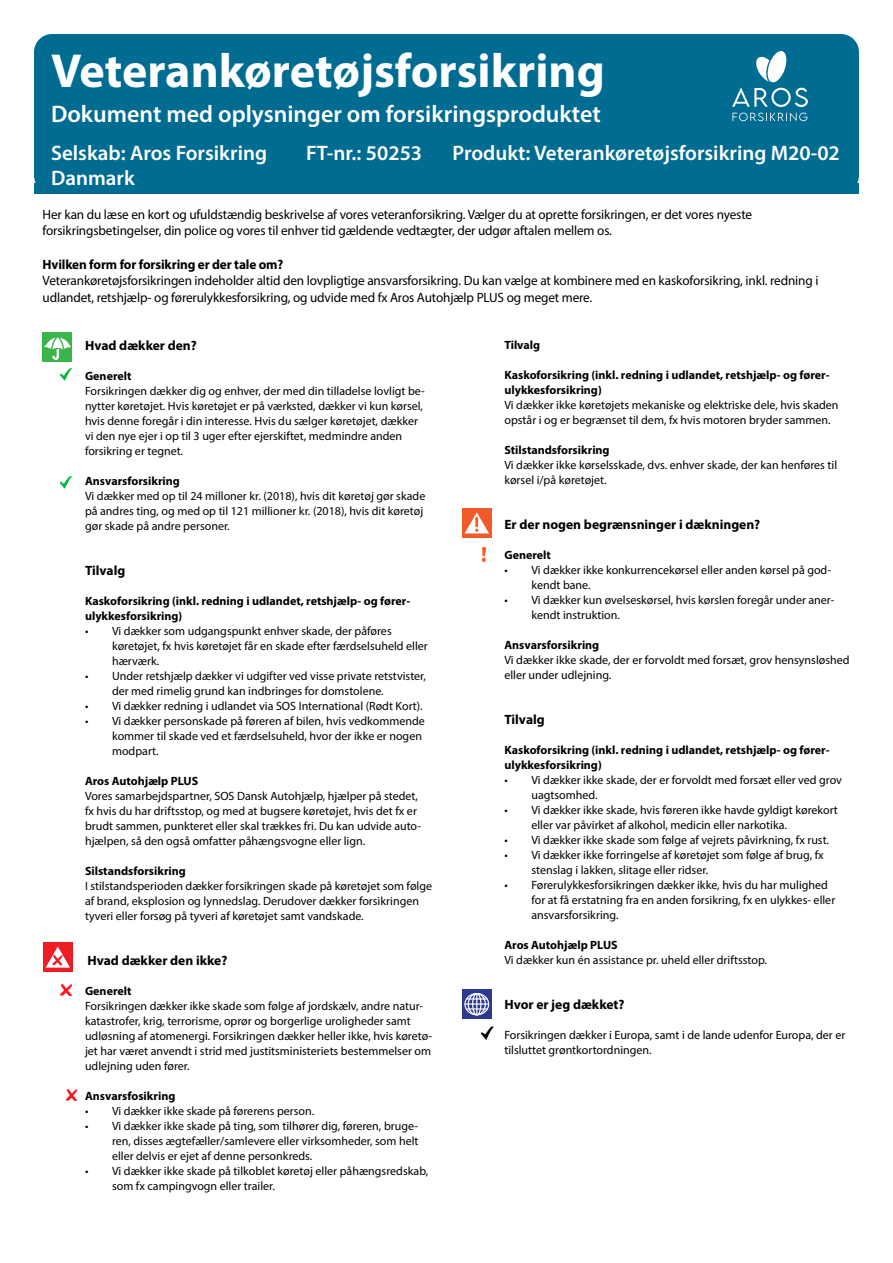
<style>
.page{position:relative;width:893px;height:1263px;background:#fff}
.page>*{position:absolute;margin:0;border:0;box-sizing:border-box;transform-origin:0 0}
.t1{font:700 48px "Myriad Pro";color:#fff}
.t2{font:600 24px "Myriad Pro";color:#fff}
.t3{font:600 21px "Myriad Pro";color:#fff}
.t4{font:13.5px/16.5px "Myriad Pro";letter-spacing:-.01em;color:#000}
.t5{font:700 13.5px "Myriad Pro";color:#000}
.t6{font:12px/15px "Myriad Pro";color:#000}
.t7{font:700 12px/15px "Myriad Pro";color:#000}
</style>
<div class="page">
<div style="left:34px;top:34px;width:825px;height:159px;background:#006c92;border-radius:18px"></div>
<div style="left:43px;top:332px;width:29px;height:29px;background:#39b54a"></div>
<svg style="left:44px;top:334px;width:27px;height:26px"></svg>
<div style="left:462px;top:508px;width:30px;height:30px;background:#f15a29"></div>
<svg style="left:465px;top:512px;width:24px;height:21px"></svg>
<svg style="left:60px;top:369px;width:11px;height:12px"></svg>
<svg style="left:60px;top:476px;width:11px;height:12px"></svg>
<div style="left:462px;top:989px;width:30px;height:30px;background:#2b3990"></div>
<div style="left:464px;top:993px;width:25px;height:22px;border:1px solid #fff;border-radius:50%"></div>
<div style="left:468px;top:993px;width:18px;height:22px;border:1px solid #fff;border-radius:50%"></div>
<div style="left:472px;top:993px;width:9px;height:22px;border:1px solid #fff;border-radius:50%"></div>
<svg style="left:467px;top:994px;width:20px;height:21px"></svg>
<hr style="left:465px;top:1003px;width:24px;height:2px;background:#fff">
<svg style="left:482px;top:548px;width:4px;height:13px"></svg>
<svg style="left:481px;top:1026px;width:12px;height:13px"></svg>
<div style="left:43px;top:942px;width:30px;height:30px;background:#ed1d24"></div>
<svg style="left:46px;top:946px;width:24px;height:21px"></svg>
<svg style="left:61px;top:984px;width:11px;height:11px"></svg>
<svg style="left:66px;top:1090px;width:11px;height:11px"></svg>
<svg style="left:732px;top:51px;width:76px;height:56px"></svg>
<svg style="left:732px;top:113px;width:75px;height:8px"></svg>
<h1 class="t1" style="left:51px;top:40px;width:555px">Veterankøretøjsforsikring</h1>
<h2 class="t2" style="left:51px;top:99px;width:551px">Dokument med oplysninger om forsikringsproduktet</h2>
<h3 class="t3" style="left:51px;top:140px;width:218px">Selskab: Aros Forsikring</h3>
<h3 class="t3" style="left:306px;top:140px;width:117px">FT-nr.: 50253</h3>
<h3 class="t3" style="left:453px;top:140px;width:389px">Produkt: Veterankøretøjsforsikring M20-02</h3>
<h3 class="t3" style="left:51px;top:165px;width:85px">Danmark</h3>
<p class="t4" style="left:43px;top:205px;width:711px">Her kan du læse en kort og ufuldstændig beskrivelse af vores veteranforsikring. Vælger du at oprette forsikringen, er det vores nyeste forsikringsbetingelser, din police og vores til enhver tid gældende vedtægter, der udgør aftalen mellem os.</p>
<p class="t5" style="left:43px;top:255px;width:242px">Hvilken form for forsikring er der tale om?</p>
<p class="t4" style="left:43px;top:272px;width:777px">Veterankøretøjsforsikringen indeholder altid den lovpligtige ansvarsforsikring. Du kan vælge at kombinere med en kaskoforsikring, inkl. redning i udlandet, retshjælp- og førerulykkesforsikring, og udvide med fx Aros Autohjælp PLUS og meget mere.</p>
<p class="t5" style="left:85px;top:337px;width:113px">Hvad dækker den?</p>
<p class="t7" style="left:85px;top:368px;width:48px">Generelt</p>
<p class="t6" style="left:85px;top:384px;width:341px">Forsikringen dækker dig og enhver, der med din tilladelse lovligt be&shy;nytter køretøjet. Hvis køretøjet er på værksted, dækker vi kun kørsel, hvis denne foregår i din interesse. Hvis du sælger køretøjet, dækker vi den nye ejer i op til 3 uger efter ejerskiftet, medmindre anden forsikring er tegnet.</p>
<p class="t7" style="left:85px;top:473px;width:96px">Ansvarsforsikring</p>
<p class="t6" style="left:85px;top:489px;width:342px">Vi dækker med op til 24 milloner kr. (2018), hvis dit køretøj gør skade på andres ting, og med op til 121 millioner kr. (2018), hvis dit køretøj gør skade på andre personer.</p>
<p class="t5" style="left:85px;top:562px;width:42px">Tilvalg</p>
<p class="t7" style="left:85px;top:593px;width:327px">Kaskoforsikring (inkl. redning i udlandet, retshjælp- og fører&shy;ulykkesforsikring)</p>
<p class="t6" style="left:112px;top:624px;width:317px;text-indent:-27px">• Vi dækker som udgangspunkt enhver skade, der påføres køretøjet, fx hvis køretøjet får en skade efter færdselsuheld eller hærværk.</p>
<p class="t6" style="left:112px;top:669px;width:315px;text-indent:-27px">• Under retshjælp dækker vi udgifter ved visse private retstvister, der med rimelig grund kan indbringes for domstolene.</p>
<p class="t6" style="left:85px;top:699px;width:339px">• Vi dækker redning i udlandet via SOS International (Rødt Kort).</p>
<p class="t6" style="left:112px;top:714px;width:314px;text-indent:-27px">• Vi dækker personskade på føreren af bilen, hvis vedkommende kommer til skade ved et færdselsuheld, hvor der ikke er nogen modpart.</p>
<p class="t7" style="left:85px;top:773px;width:115px">Aros Autohjælp PLUS</p>
<p class="t6" style="left:85px;top:789px;width:338px">Vores samarbejdspartner, SOS Dansk Autohjælp, hjælper på stedet, fx hvis du har driftsstop, og med at bugsere køretøjet, hvis det fx er brudt sammen, punkteret eller skal trækkes fri. Du kan udvide auto&shy;hjælpen, så den også omfatter påhængsvogne eller lign.</p>
<p class="t7" style="left:85px;top:863px;width:102px">Silstandsforsikring</p>
<p class="t6" style="left:85px;top:879px;width:349px">I stilstandsperioden dækker forsikringen skade på køretøjet som følge af brand, eksplosion og lynnedslag. Derudover dækker forsikringen tyveri eller forsøg på tyveri af køretøjet samt vandskade.</p>
<p class="t5" style="left:87px;top:952px;width:141px">Hvad dækker den ikke?</p>
<p class="t7" style="left:85px;top:983px;width:48px">Generelt</p>
<p class="t6" style="left:85px;top:999px;width:349px">Forsikringen dækker ikke skade som følge af jordskælv, andre natur&shy;katastrofer, krig, terrorisme, oprør og borgerlige uroligheder samt udløsning af atomenergi. Forsikringen dækker heller ikke, hvis køretø&shy;jet har været anvendt i strid med justitsministeriets bestemmelser om udlejning uden fører.</p>
<p class="t7" style="left:85px;top:1088px;width:92px">Ansvarsfosikring</p>
<p class="t6" style="left:85px;top:1104px;width:231px">• Vi dækker ikke skade på førerens person.</p>
<p class="t6" style="left:112px;top:1119px;width:308px;text-align:justify;text-indent:-27px">• Vi dækker ikke skade på ting, som tilhører dig, føreren, bruge&shy;ren, disses ægtefæller/samlevere eller virksomheder, som helt eller delvis er ejet af denne personkreds.</p>
<p class="t6" style="left:112px;top:1164px;width:318px;text-indent:-27px">• Vi dækker ikke skade på tilkoblet køretøj eller påhængsredskab, som fx campingvogn eller trailer.</p>
<p class="t7" style="left:504px;top:337px;width:37px">Tilvalg</p>
<p class="t7" style="left:504px;top:367px;width:327px">Kaskoforsikring (inkl. redning i udlandet, retshjælp- og fører&shy;ulykkesforsikring)</p>
<p class="t6" style="left:504px;top:397px;width:336px">Vi dækker ikke køretøjets mekaniske og elektriske dele, hvis skaden opstår i og er begrænset til dem, fx hvis motoren bryder sammen.</p>
<p class="t7" style="left:504px;top:442px;width:107px">Stilstandsforsikring</p>
<p class="t6" style="left:504px;top:457px;width:334px">Vi dækker ikke kørselsskade, dvs. enhver skade, der kan henføres til kørsel i/på køretøjet.</p>
<p class="t5" style="left:504px;top:516px;width:257px">Er der nogen begrænsninger i dækningen?</p>
<p class="t7" style="left:504px;top:547px;width:48px">Generelt</p>
<p class="t6" style="left:531px;top:562px;width:301px;text-indent:-27px">• Vi dækker ikke konkurrencekørsel eller anden kørsel på god&shy;kendt bane.</p>
<p class="t6" style="left:531px;top:592px;width:305px;text-indent:-27px">• Vi dækker kun øvelseskørsel, hvis kørslen foregår under aner&shy;kendt instruktion.</p>
<p class="t7" style="left:504px;top:637px;width:96px">Ansvarsforsikring</p>
<p class="t6" style="left:504px;top:652px;width:347px">Vi dækker ikke skade, der er forvoldt med forsæt, grov hensynsløshed eller under udlejning.</p>
<p class="t5" style="left:504px;top:711px;width:42px">Tilvalg</p>
<p class="t7" style="left:504px;top:742px;width:327px">Kaskoforsikring (inkl. redning i udlandet, retshjælp- og fører&shy;ulykkesforsikring)</p>
<p class="t6" style="left:531px;top:772px;width:312px;text-indent:-27px">• Vi dækker ikke skade, der er forvoldt med forsæt eller ved grov uagtsomhed.</p>
<p class="t6" style="left:531px;top:802px;width:308px;text-indent:-27px">• Vi dækker ikke skade, hvis føreren ikke havde gyldigt kørekort eller var påvirket af alkohol, medicin eller narkotika.</p>
<p class="t6" style="left:504px;top:832px;width:326px">• Vi dækker ikke skade som følge af vejrets påvirkning, fx rust.</p>
<p class="t6" style="left:531px;top:847px;width:294px;text-indent:-27px">• Vi dækker ikke forringelse af køretøjet som følge af brug, fx stenslag i lakken, slitage eller ridser.</p>
<p class="t6" style="left:531px;top:877px;width:305px;text-indent:-27px">• Førerulykkesforsikringen dækker ikke, hvis du har mulighed for at få erstatning fra en anden forsikring, fx en ulykkes- eller ansvarsforsikring.</p>
<p class="t7" style="left:504px;top:937px;width:115px">Aros Autohjælp PLUS</p>
<p class="t6" style="left:504px;top:952px;width:264px">Vi dækker kun én assistance pr. uheld eller driftsstop.</p>
<p class="t5" style="left:504px;top:996px;width:122px">Hvor er jeg dækket?</p>
<p class="t6" style="left:504px;top:1027px;width:342px">Forsikringen dækker i Europa, samt i de lande udenfor Europa, der er tilsluttet grøntkortordningen.</p>
</div>
